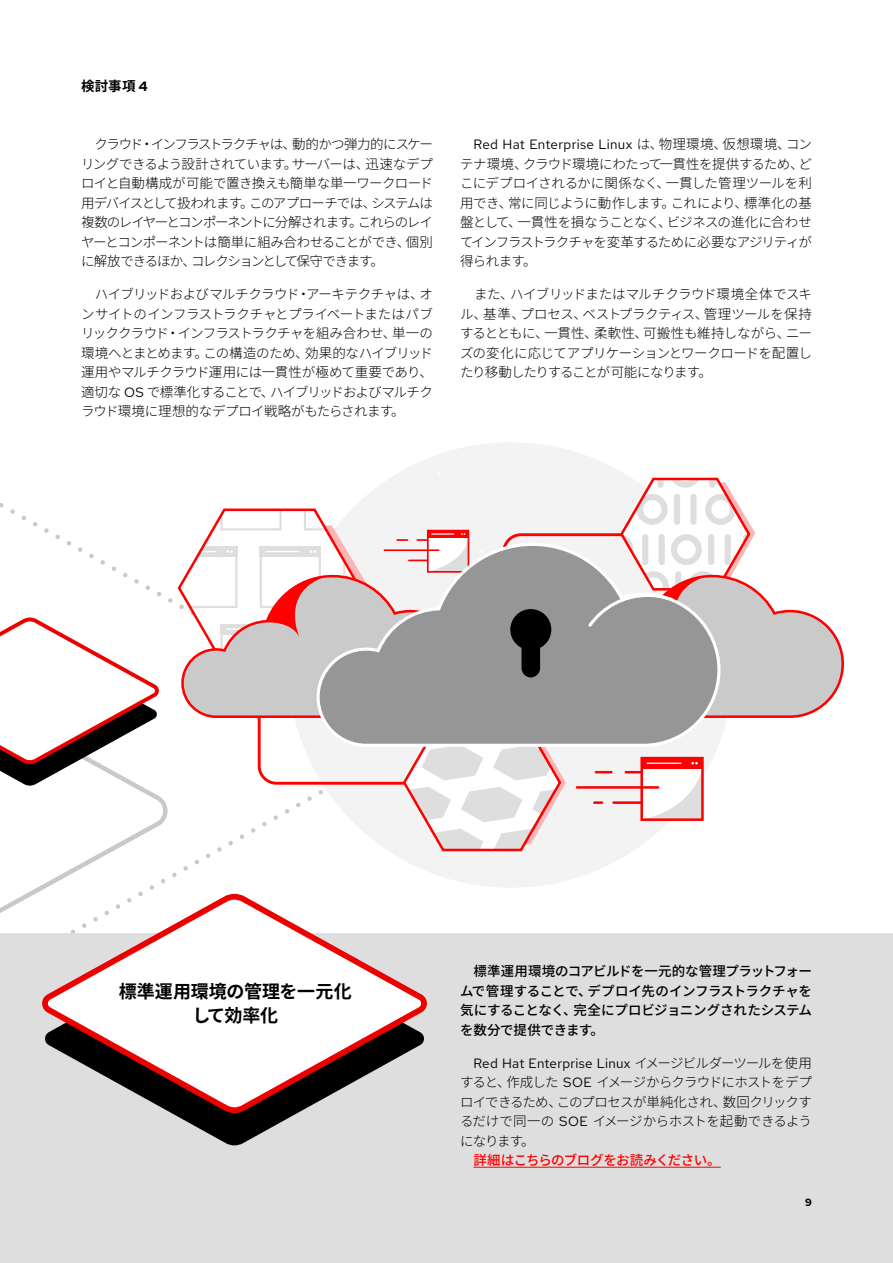
<style>
.page{position:relative;width:893px;height:1263px;background:#fff}
.page>*{position:absolute;margin:0;border:0;box-sizing:border-box;transform-origin:0 0}
.t1{font:700 18px/24px "Noto Sans JP";letter-spacing:-.01em;color:#000;text-align:center}
.t2{font:300 13.5px/19.5px "Noto Sans JP";letter-spacing:-.055em;color:#000;text-align:justify}
.t3{font:500 13.5px/19.5px "Noto Sans JP";letter-spacing:-.02em;color:#000;text-align:justify}
.t4{font:13.5px "Red Hat Text";letter-spacing:.02em;color:#000}
.t5{font:500 13.5px "Noto Sans JP";letter-spacing:-.04em;color:#fe0000}
.t6{font:700 13.5px "Noto Sans JP";color:#000}
.t7{font:700 10.5px "Red Hat Text";color:#000}
.s1{font-family:"Red Hat Text"}
.s2{font-family:"Red Hat Text";font-weight:400}
.s3{font-family:"Noto Sans JP";font-weight:300}
</style>
<div class="page">
<div style="left:0;top:933px;width:893px;height:330px;background:#dedede"></div>
<svg style="left:171px;top:1113px;width:127px;height:32px;fill:#000"></svg>
<svg style="left:42px;top:936px;width:385px;height:177px;fill:#fff"></svg>
<hr style="left:473px;top:1167px;width:248px;height:1px;background:#fe0000">
<svg style="left:0;top:465px;width:844px;height:471px"></svg>
<p class="t6" style="left:81px;top:78px;width:68px">検討事項 <span class="s1">4</span></p>
<p class="t2" style="left:81px;top:135px;width:353px;text-indent:14px">クラウド・インフラストラクチャは、動的かつ弾力的にスケーリングできるよう設計されています。サーバーは、迅速なデプロイと自動構成が可能で置き換えも簡単な単一ワークロード用デバイスとして扱われます。このアプローチでは、システムは複数のレイヤーとコンポーネントに分解されます。これらのレイヤーとコンポーネントは簡単に組み合わせることができ、個別に解放できるほか、コレクションとして保守できます。</p>
<p class="t2" style="left:81px;top:285px;width:353px;text-indent:14px">ハイブリッドおよびマルチクラウド・アーキテクチャは、オンサイトのインフラストラクチャとプライベートまたはパブリッククラウド・インフラストラクチャを組み合わせ、単一の環境へとまとめます。この構造のため、効果的なハイブリッド運用やマルチクラウド運用には一貫性が極めて重要であり、適切な <span class="s2">OS</span> で標準化することで、ハイブリッドおよびマルチクラウド環境に理想的なデプロイ戦略がもたらされます。</p>
<p class="t4" style="left:474px;top:135px;width:340px">Red Hat Enterprise Linux <span class="s3">は、物理環境、仮想環境、コン</span></p>
<p class="t2" style="left:460px;top:154px;width:353px">テナ環境、クラウド環境にわたって一貫性を提供するため、どこにデプロイされるかに関係なく、一貫した管理ツールを利用でき、常に同じように動作します。これにより、標準化の基盤として、一貫性を損なうことなく、ビジネスの進化に合わせてインフラストラクチャを変革するために必要なアジリティが得られます。</p>
<p class="t2" style="left:460px;top:285px;width:353px;text-indent:14px">また、ハイブリッドまたはマルチクラウド環境全体でスキル、基準、プロセス、ベストプラクティス、管理ツールを保持するとともに、一貫性、柔軟性、可搬性も維持しながら、ニーズの変化に応じてアプリケーションとワークロードを配置したり移動したりすることが可能になります。</p>
<h1 class="t1" style="left:119px;top:980px;width:234px">標準運用環境の管理を一元化して効率化</h1>
<p class="t3" style="left:460px;top:962px;width:353px;text-indent:14px">標準運用環境のコアビルドを一元的な管理プラットフォームで管理することで、デプロイ先のインフラストラクチャを気にすることなく、完全にプロビジョニングされたシステムを数分で提供できます。</p>
<p class="t4" style="left:473px;top:1054px;width:340px">Red Hat Enterprise Linux <span class="s3">イメージビルダーツールを使用</span></p>
<p class="t2" style="left:460px;top:1073px;width:353px">すると、作成した <span class="s2">SOE</span> イメージからクラウドにホストをデプロイできるため、このプロセスが単純化され、数回クリックするだけで同一の <span class="s2">SOE</span> イメージからホストを起動できるようになります。</p>
<p class="t5" style="left:473px;top:1152px;width:249px">詳細はこちらのブログをお読みください。</p>
<p class="t7" style="left:805px;top:1195px;width:8px">9</p>
</div>
